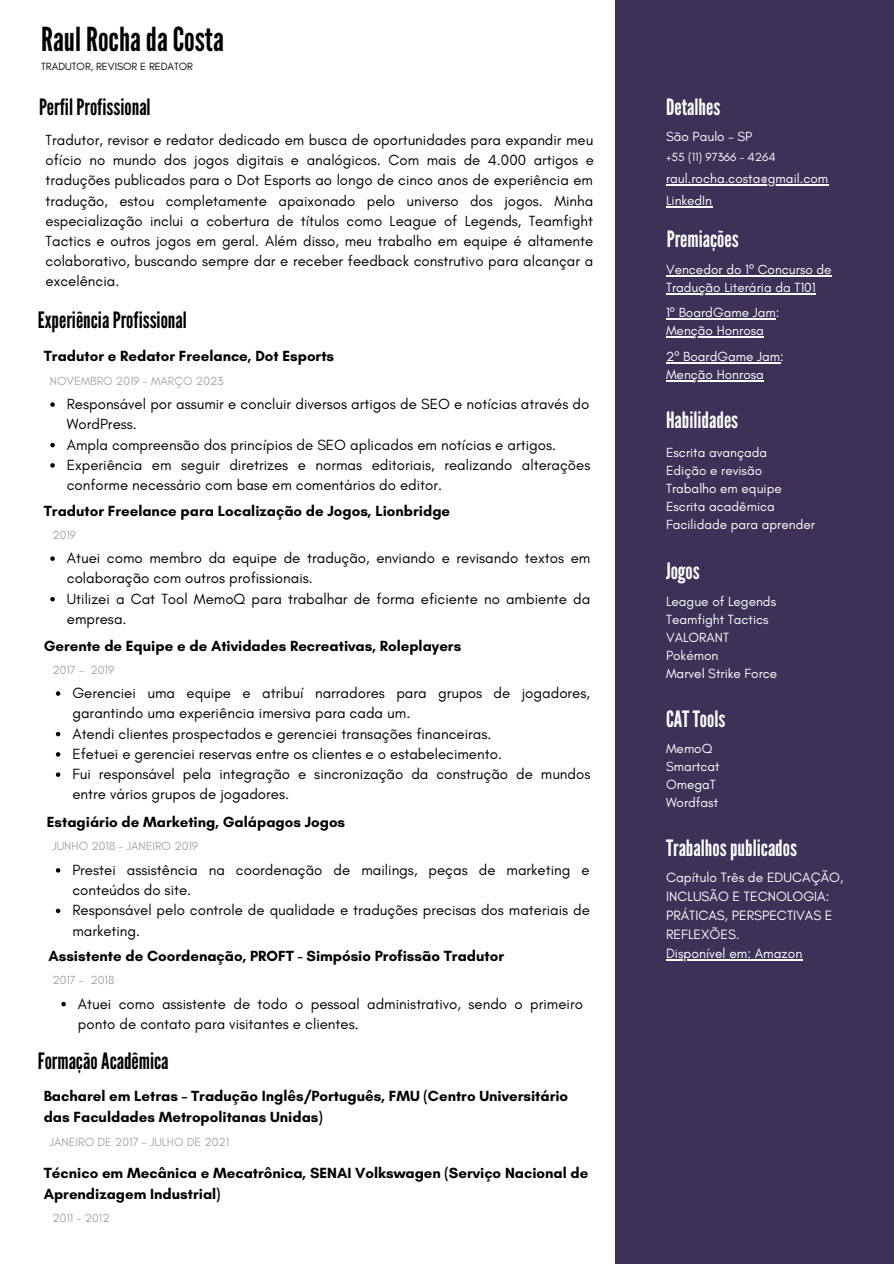
<style>
.page{position:relative;width:894px;height:1264px;background:#fff}
.page>*{position:absolute;margin:0;border:0;box-sizing:border-box;transform-origin:0 0}
.t1{font:33px "League Gothic";color:#000}
.t2{font:22.5px "League Gothic";color:#fff}
.t3{font:22.5px "League Gothic";color:#000}
.t4{font:15px/20.2px "Glacial Indifference";color:#000}
.t5{font:700 15px/20.2px "Glacial Indifference";color:#000}
.t6{font:13.8px/19.2px "Glacial Indifference";color:#fff}
.t7{font:13.5px/18px "Glacial Indifference";color:#fff}
.t8{font:12px "Glacial Indifference";color:#a6a6a6}
.t9{font:12px "Glacial Indifference";color:#fff}
.t10{font:10.65px "Glacial Indifference";color:#000}
.s1{font-family:"Noto Sans"}
</style>
<div class="page">
<div style="left:615px;top:0;width:278px;height:1263px;background:#3d3157"></div>
<svg style="left:50px;top:402px;width:5px;height:5px"></svg>
<svg style="left:50px;top:443px;width:5px;height:4px"></svg>
<svg style="left:50px;top:463px;width:5px;height:4px"></svg>
<svg style="left:50px;top:556px;width:5px;height:5px"></svg>
<svg style="left:50px;top:597px;width:5px;height:4px"></svg>
<svg style="left:56px;top:691px;width:4px;height:4px"></svg>
<svg style="left:56px;top:732px;width:4px;height:4px"></svg>
<svg style="left:56px;top:752px;width:4px;height:4px"></svg>
<svg style="left:56px;top:772px;width:4px;height:5px"></svg>
<svg style="left:56px;top:868px;width:4px;height:4px"></svg>
<svg style="left:56px;top:908px;width:4px;height:5px"></svg>
<svg style="left:61px;top:1001px;width:5px;height:5px"></svg>
<hr style="left:665px;top:184px;width:162px;height:1px;background:#fff">
<hr style="left:665px;top:206px;width:47px;height:1px;background:#fff">
<hr style="left:665px;top:318px;width:110px;height:1px;background:#fff">
<hr style="left:665px;top:336px;width:98px;height:2px;background:#fff">
<hr style="left:665px;top:362px;width:114px;height:1px;background:#fff">
<hr style="left:665px;top:380px;width:98px;height:1px;background:#fff">
<hr style="left:665px;top:275px;width:166px;height:1px;background:#fff">
<hr style="left:665px;top:293px;width:150px;height:1px;background:#fff">
<hr style="left:665px;top:959px;width:137px;height:1px;background:#fff">
<p class="t1" style="left:41px;top:20px;width:184px">RaulRochadaCosta</p>
<p class="t10" style="left:41px;top:60px;width:153px">TRADUTOR, REVISOR E REDATOR</p>
<p class="t3" style="left:39px;top:94px;width:113px">PerfilProfissional</p>
<p class="t4" style="left:46px;top:129px;width:549px;text-align:justify">Tradutor, revisor e redator dedicado em busca de oportunidades para expandir meu ofício no mundo dos jogos digitais e analógicos. Com mais de 4.000 artigos e traduções publicados para o Dot Esports ao longo de cinco anos de experiência em tradução, estou completamente apaixonado pelo universo dos jogos. Minha especialização inclui a cobertura de títulos como League of Legends, Teamfight Tactics e outros jogos em geral. Além disso, meu trabalho em equipe é altamente colaborativo, buscando sempre dar e receber feedback construtivo para alcançar a excelência.</p>
<p class="t3" style="left:38px;top:307px;width:150px">ExperiênciaProfissional</p>
<p class="t5" style="left:44px;top:346px;width:292px">Tradutor e Redator Freelance, Dot Esports</p>
<p class="t8" style="left:50px;top:374px;width:175px">NOVEMBRO 2019 - MARÇO 2023</p>
<p class="t4" style="left:67px;top:394px;width:524px">Responsável por assumir e concluir diversos artigos de SEO e notícias através do<br>WordPress.</p>
<p class="t4" style="left:67px;top:434px;width:490px">Ampla compreensão dos princípios de SEO aplicados em notícias e artigos.</p>
<p class="t4" style="left:67px;top:454px;width:525px">Experiência em seguir diretrizes e normas editoriais, realizando alterações conforme necessário com base em comentários do editor.</p>
<p class="t5" style="left:44px;top:501px;width:408px">Tradutor Freelance para Localização de Jogos, Lionbridge</p>
<p class="t8" style="left:52px;top:528px;width:25px">2019</p>
<p class="t4" style="left:67px;top:547px;width:525px">Atuei como membro da equipe de tradução, enviando e revisando textos em colaboração com outros profissionais.</p>
<p class="t4" style="left:67px;top:588px;width:525px">Utilizei a Cat Tool MemoQ para trabalhar de forma eficiente no ambiente da empresa.</p>
<p class="t5" style="left:44px;top:636px;width:419px">Gerente de Equipe e de Atividades Recreativas, Roleplayers</p>
<p class="t4" style="left:72px;top:682px;width:519px">Gerenciei uma equipe e atribuí narradores para grupos de jogadores, garantindo uma experiência imersiva para cada um.</p>
<p class="t4" style="left:72px;top:723px;width:420px">Atendi clientes prospectados e gerenciei transações financeiras.</p>
<p class="t4" style="left:72px;top:743px;width:431px">Efetuei e gerenciei reservas entre os clientes e o estabelecimento.</p>
<p class="t4" style="left:72px;top:763px;width:519px">Fui responsável pela integração e sincronização da construção de mundos entre vários grupos de jogadores.</p>
<p class="t8" style="left:52px;top:663px;width:63px">2017 - 2019</p>
<p class="t5" style="left:47px;top:811px;width:300px">Estagiário de Marketing, Galápagos Jogos</p>
<p class="t8" style="left:52px;top:838px;width:147px">JUNHO 2018 - JANEIRO 2019</p>
<p class="t4" style="left:72px;top:859px;width:518px">Prestei assistência na coordenação de mailings, peças de marketing e conteúdos do site.</p>
<p class="t4" style="left:72px;top:900px;width:519px">Responsável pelo controle de qualidade e traduções precisas dos materiais de marketing.</p>
<p class="t5" style="left:48px;top:945px;width:457px">Assistente de Coordenação, PROFT - Simpósio Profissão Tradutor</p>
<p class="t8" style="left:52px;top:972px;width:63px">2017 - 2018</p>
<p class="t4" style="left:78px;top:993px;width:506px">Atuei como assistente de todo o pessoal administrativo, sendo o primeiro ponto de contato para visitantes e clientes.</p>
<p class="t3" style="left:38px;top:1048px;width:132px">FormaçãoAcadêmica</p>
<p class="t5" style="left:44px;top:1085px;width:526px">Bacharel em Letras – Tradução Inglês/Português, FMU (Centro Universitário das Faculdades Metropolitanas Unidas)</p>
<p class="t8" style="left:50px;top:1134px;width:181px">JANEIRO DE 2017 - JULHO DE 2021</p>
<p class="t5" style="left:44px;top:1163px;width:546px">Técnico em Mecânica e Mecatrônica, SENAI Volkswagen (Serviço Nacional de<br>Aprendizagem Industrial)</p>
<p class="t8" style="left:52px;top:1210px;width:59px">2011 - 2012</p>
<p class="t2" style="left:665px;top:94px;width:56px">Detalhes</p>
<p class="t7" style="left:665px;top:127px;width:88px">São Paulo – SP</p>
<p class="t9" style="left:665px;top:150px;width:111px">+55 (11) 97366 - 4264</p>
<p class="t7" style="left:665px;top:169px;width:163px">raul.rocha.costa@gmail.com</p>
<p class="t7" style="left:665px;top:191px;width:48px">LinkedIn</p>
<p class="t2" style="left:666px;top:226px;width:73px">Premiações</p>
<p class="t7" style="left:665px;top:260px;width:167px">Vencedor do 1<span class="s1">º</span> Concurso de<br>Tradução Literária da T101</p>
<p class="t7" style="left:665px;top:304px;width:115px">1<span class="s1">º</span> BoardGame Jam:</p>
<p class="t7" style="left:665px;top:322px;width:99px">Menção Honrosa</p>
<p class="t7" style="left:665px;top:347px;width:119px">2<span class="s1">º</span> BoardGame Jam:</p>
<p class="t7" style="left:665px;top:365px;width:99px">Menção Honrosa</p>
<p class="t2" style="left:665px;top:407px;width:74px">Habilidades</p>
<p class="t7" style="left:665px;top:443px;width:103px">Escrita avançada</p>
<p class="t7" style="left:665px;top:461px;width:98px">Edição e revisão</p>
<p class="t7" style="left:665px;top:479px;width:117px">Trabalho em equipe</p>
<p class="t7" style="left:665px;top:497px;width:110px">Escrita acadêmica</p>
<p class="t7" style="left:665px;top:515px;width:150px">Facilidade para aprender</p>
<p class="t2" style="left:665px;top:557px;width:35px">Jogos</p>
<p class="t7" style="left:665px;top:592px;width:111px">League of Legends</p>
<p class="t7" style="left:665px;top:610px;width:104px">Teamfight Tactics</p>
<p class="t7" style="left:665px;top:628px;width:64px">VALORANT</p>
<p class="t7" style="left:665px;top:646px;width:54px">Pokémon</p>
<p class="t7" style="left:665px;top:664px;width:113px">Marvel Strike Force</p>
<p class="t2" style="left:665px;top:706px;width:61px">CATTools</p>
<p class="t7" style="left:665px;top:739px;width:48px">MemoQ</p>
<p class="t7" style="left:665px;top:757px;width:55px">Smartcat</p>
<p class="t7" style="left:665px;top:775px;width:51px">OmegaT</p>
<p class="t7" style="left:665px;top:793px;width:54px">Wordfast</p>
<p class="t2" style="left:665px;top:835px;width:132px">Trabalhospublicados</p>
<p class="t6" style="left:665px;top:867px;width:179px">Capítulo Três de EDUCAÇÃO,<br>INCLUSÃO E TECNOLOGIA:<br>PRÁTICAS, PERSPECTIVAS E<br>REFLEXÕES.</p>
<p class="t6" style="left:665px;top:943px;width:138px">Disponível em: Amazon</p>
</div>
